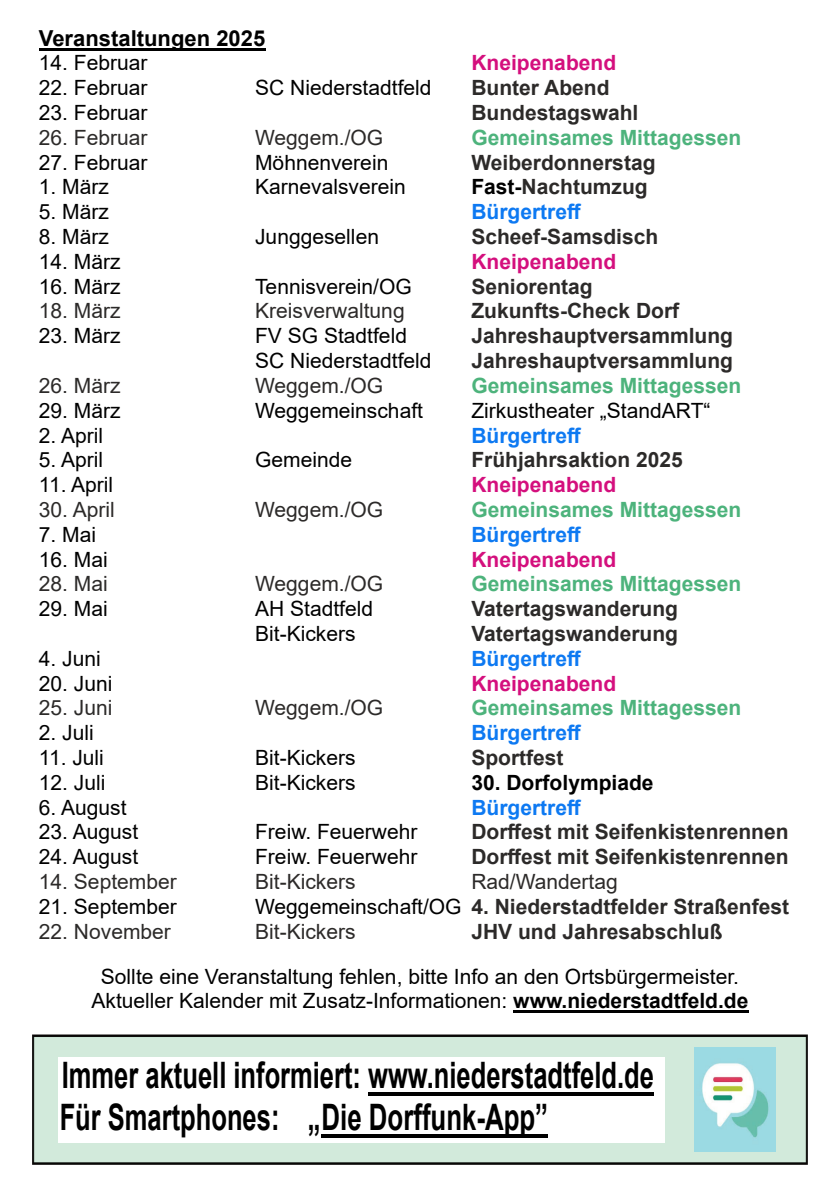
<style>
.page{position:relative;width:840px;height:1191px;background:#fff}
.page>*{position:absolute;margin:0;border:0;box-sizing:border-box;transform-origin:0 0}
.t1{font:700 36.4px/41.8px "Arial";color:#000;scale:.7 1}
.t2{font:700 22px "Arial";color:#000}
.t3{font:21px/24.8px "Arial";color:#000;text-align:center}
.t4{font:700 21px "Arial";color:#2c2a29}
.t5{font:21px "Arial";color:#2c2a29}
.t6{font:700 21px "Arial";color:#4db37c}
.t7{font:700 21px "Arial";color:#0d79f2}
.t8{font:700 21px "Arial";color:#d40f7d}
.t9{font:700 21px "Arial";color:#000}
.s1{color:#000}
.s2{font-weight:400;color:#000}
.s3{font-weight:700}
</style>
<div class="page">
<hr style="left:39px;top:48px;width:226px;height:2px;background:#000">
<hr style="left:513px;top:1010px;width:235px;height:2px;background:#000">
<img style="left:33px;top:1034px;width:773px;height:130px">
<div style="left:58px;top:1057px;width:606px;height:85px;background:#fff"></div>
<hr style="left:368px;top:1092px;width:285px;height:4px;background:#000">
<img style="left:693px;top:1047px;width:81px;height:104px">
<hr style="left:321px;top:1134px;width:227px;height:3px;background:#000">
<p class="t2" style="left:39px;top:30px;width:228px">Veranstaltungen 2025</p>
<p class="t3" style="left:39px;top:53px;width:110px">14. Februar</p>
<p class="t8" style="left:471px;top:55px;width:146px">Kneipenabend</p>
<p class="t3" style="left:39px;top:77px;width:110px">22. Februar</p>
<p class="t3" style="left:255px;top:77px;width:178px">SC Niederstadtfeld</p>
<p class="t4" style="left:471px;top:80px;width:140px">Bunter Abend</p>
<p class="t3" style="left:39px;top:102px;width:110px">23. Februar</p>
<p class="t4" style="left:471px;top:105px;width:168px">Bundestagswahl</p>
<p class="t5" style="left:39px;top:129px;width:110px">26. Februar</p>
<p class="t5" style="left:255px;top:129px;width:129px">Weggem./OG</p>
<p class="t6" style="left:471px;top:129px;width:271px">Gemeinsames Mittagessen</p>
<p class="t3" style="left:39px;top:152px;width:110px">27. Februar</p>
<p class="t3" style="left:255px;top:152px;width:135px">Möhnenverein</p>
<p class="t4" style="left:471px;top:154px;width:185px">Weiberdonnerstag</p>
<p class="t3" style="left:39px;top:177px;width:72px">1. März</p>
<p class="t3" style="left:255px;top:177px;width:152px">Karnevalsverein</p>
<p class="t4" style="left:471px;top:179px;width:178px"><span class="s1">Fast-</span>Nachtumzug</p>
<p class="t3" style="left:39px;top:201px;width:72px">5. März</p>
<p class="t7" style="left:471px;top:204px;width:111px">Bürgertreff</p>
<p class="t3" style="left:39px;top:226px;width:72px">8. März</p>
<p class="t3" style="left:255px;top:226px;width:125px">Junggesellen</p>
<p class="t4" style="left:471px;top:229px;width:188px">Scheef-Samsdisch</p>
<p class="t3" style="left:39px;top:251px;width:83px">14. März</p>
<p class="t8" style="left:471px;top:253px;width:146px">Kneipenabend</p>
<p class="t3" style="left:39px;top:276px;width:83px">16. März</p>
<p class="t3" style="left:255px;top:276px;width:158px">Tennisverein/OG</p>
<p class="t4" style="left:471px;top:278px;width:123px">Seniorentag</p>
<p class="t5" style="left:39px;top:303px;width:83px">18. März</p>
<p class="t5" style="left:255px;top:303px;width:151px">Kreisverwaltung</p>
<p class="t4" style="left:471px;top:303px;width:209px">Zukunfts-Check Dorf</p>
<p class="t3" style="left:39px;top:325px;width:83px">23. März</p>
<p class="t3" style="left:255px;top:325px;width:153px">FV SG Stadtfeld</p>
<p class="t4" style="left:471px;top:328px;width:263px">Jahreshauptversammlung</p>
<p class="t3" style="left:255px;top:350px;width:178px">SC Niederstadtfeld</p>
<p class="t4" style="left:471px;top:353px;width:263px">Jahreshauptversammlung</p>
<p class="t5" style="left:39px;top:377px;width:83px">26. März</p>
<p class="t5" style="left:255px;top:377px;width:129px">Weggem./OG</p>
<p class="t6" style="left:471px;top:377px;width:271px">Gemeinsames Mittagessen</p>
<p class="t3" style="left:39px;top:400px;width:83px">29. März</p>
<p class="t3" style="left:255px;top:400px;width:169px">Weggemeinschaft</p>
<p class="t3" style="left:471px;top:400px;width:240px">Zirkustheater „StandART“</p>
<p class="t3" style="left:39px;top:425px;width:66px">2. April</p>
<p class="t7" style="left:471px;top:427px;width:111px">Bürgertreff</p>
<p class="t3" style="left:39px;top:449px;width:66px">5. April</p>
<p class="t3" style="left:255px;top:449px;width:98px">Gemeinde</p>
<p class="t4" style="left:471px;top:452px;width:213px">Frühjahrsaktion 2025</p>
<p class="t3" style="left:39px;top:474px;width:76px">11. April</p>
<p class="t8" style="left:471px;top:477px;width:146px">Kneipenabend</p>
<p class="t5" style="left:39px;top:501px;width:77px">30. April</p>
<p class="t5" style="left:255px;top:501px;width:129px">Weggem./OG</p>
<p class="t6" style="left:471px;top:501px;width:271px">Gemeinsames Mittagessen</p>
<p class="t3" style="left:39px;top:524px;width:59px">7. Mai</p>
<p class="t7" style="left:471px;top:526px;width:111px">Bürgertreff</p>
<p class="t3" style="left:39px;top:549px;width:70px">16. Mai</p>
<p class="t8" style="left:471px;top:551px;width:146px">Kneipenabend</p>
<p class="t5" style="left:39px;top:576px;width:70px">28. Mai</p>
<p class="t5" style="left:255px;top:576px;width:129px">Weggem./OG</p>
<p class="t6" style="left:471px;top:576px;width:271px">Gemeinsames Mittagessen</p>
<p class="t3" style="left:39px;top:598px;width:70px">29. Mai</p>
<p class="t3" style="left:255px;top:598px;width:119px">AH Stadtfeld</p>
<p class="t4" style="left:471px;top:601px;width:208px">Vatertagswanderung</p>
<p class="t3" style="left:255px;top:623px;width:102px">Bit-Kickers</p>
<p class="t4" style="left:471px;top:625px;width:208px">Vatertagswanderung</p>
<p class="t3" style="left:39px;top:648px;width:63px">4. Juni</p>
<p class="t7" style="left:471px;top:650px;width:111px">Bürgertreff</p>
<p class="t3" style="left:39px;top:673px;width:75px">20. Juni</p>
<p class="t8" style="left:471px;top:675px;width:146px">Kneipenabend</p>
<p class="t5" style="left:39px;top:700px;width:75px">25. Juni</p>
<p class="t5" style="left:255px;top:700px;width:129px">Weggem./OG</p>
<p class="t6" style="left:471px;top:700px;width:271px">Gemeinsames Mittagessen</p>
<p class="t3" style="left:39px;top:722px;width:56px">2. Juli</p>
<p class="t7" style="left:471px;top:725px;width:111px">Bürgertreff</p>
<p class="t3" style="left:39px;top:747px;width:66px">11. Juli</p>
<p class="t3" style="left:255px;top:747px;width:102px">Bit-Kickers</p>
<p class="t4" style="left:471px;top:749px;width:94px">Sportfest</p>
<p class="t3" style="left:39px;top:772px;width:68px">12. Juli</p>
<p class="t3" style="left:255px;top:772px;width:102px">Bit-Kickers</p>
<p class="t9" style="left:471px;top:774px;width:184px">30. Dorfolympiade</p>
<p class="t3" style="left:39px;top:797px;width:89px">6. August</p>
<p class="t7" style="left:471px;top:799px;width:111px">Bürgertreff</p>
<p class="t3" style="left:39px;top:821px;width:101px">23. August</p>
<p class="t3" style="left:255px;top:821px;width:164px">Freiw. Feuerwehr</p>
<p class="t4" style="left:471px;top:824px;width:318px">Dorffest mit Seifenkistenrennen</p>
<p class="t3" style="left:39px;top:846px;width:101px">24. August</p>
<p class="t3" style="left:255px;top:846px;width:164px">Freiw. Feuerwehr</p>
<p class="t4" style="left:471px;top:849px;width:318px">Dorffest mit Seifenkistenrennen</p>
<p class="t5" style="left:39px;top:873px;width:139px">14. September</p>
<p class="t5" style="left:255px;top:873px;width:102px">Bit-Kickers</p>
<p class="t5" style="left:471px;top:873px;width:148px">Rad/Wandertag</p>
<p class="t3" style="left:39px;top:896px;width:139px">21. September</p>
<p class="t4" style="left:255px;top:898px;width:535px"><span class="s2">Weggemeinschaft/OG</span> 4. Niederstadtfelder Straßenfest</p>
<p class="t5" style="left:39px;top:923px;width:133px">22. November</p>
<p class="t5" style="left:255px;top:923px;width:102px">Bit-Kickers</p>
<p class="t4" style="left:471px;top:923px;width:252px">JHV und Jahresabschluß</p>
<p class="t3" style="left:91px;top:965px;width:658px">Sollte eine Veranstaltung fehlen, bitte Info an den Ortsbürgermeister.<br>Aktueller Kalender mit Zusatz-Informationen: <span class="s3">www.niederstadtfeld.de</span></p>
<h1 class="t1" style="left:60px;top:1058px;width:849px">Immer aktuell informiert: www.niederstadtfeld.de<br>Für Smartphones: „Die Dorffunk-App”</h1>
</div>
